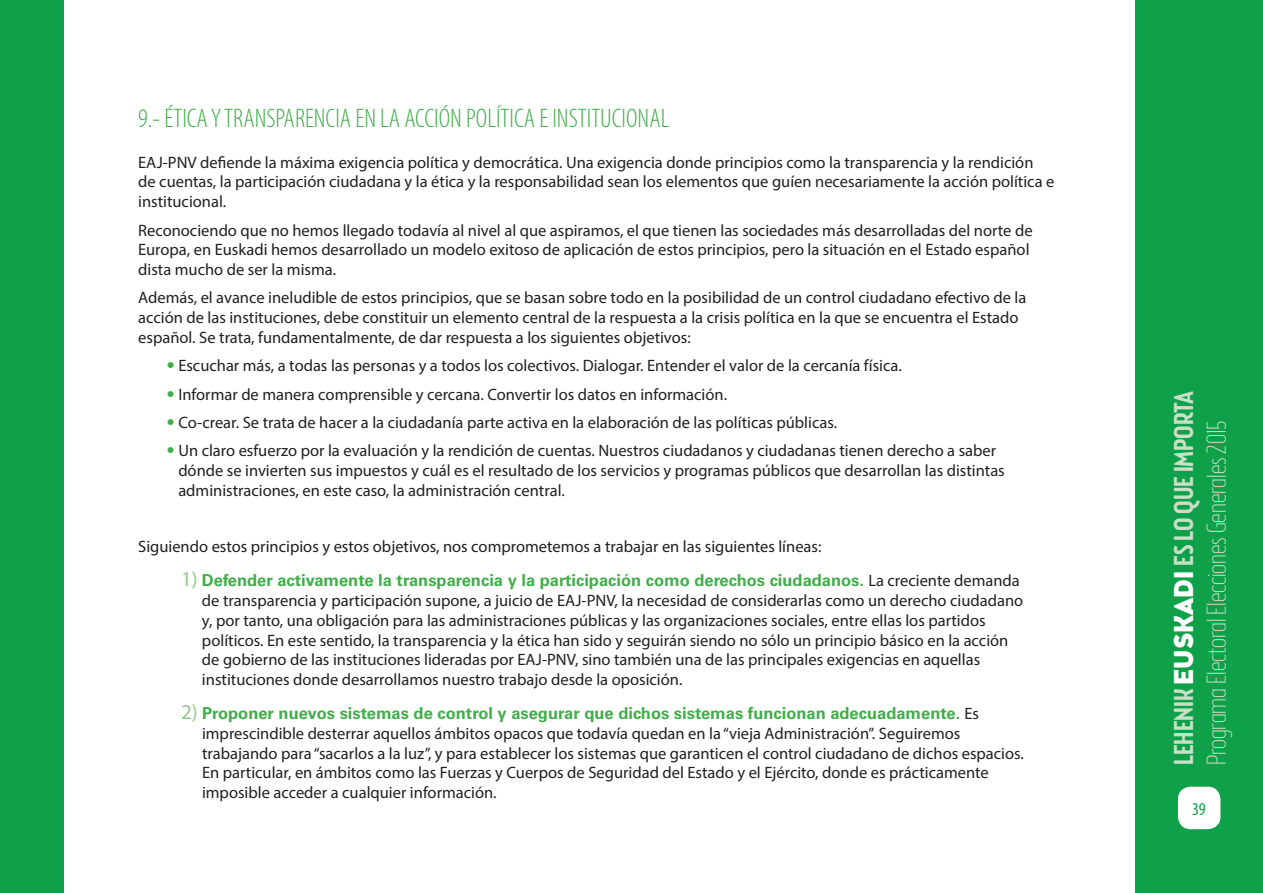
<style>
.page{position:relative;width:1263px;height:893px;background:#fff}
.page>*{position:absolute;margin:0;border:0;box-sizing:border-box;transform-origin:0 0}
.t1{font:100 27px/32.4px "Brooklyn Samuels Three";color:#c9e0c8}
.t2{font:300 condensed 27px "Myriad Pro";color:#40ae49}
.t3{font:condensed 18px "Myriad Pro";color:#0fa14a}
.t4{font:16.5px/19.8px "Myriad Pro";color:#231f20}
.t5{font:700 16.5px "Univers";color:#40ae49}
.s1{font-family:"Univers";font-weight:700;color:#40ae49}
.s2{font-family:"Myriad Pro";font-weight:400;font-size:21px;color:#92c889}
.s3{font-family:"Myriad Pro";font-weight:400;color:#231f20}
.s4{font-weight:500}
.s5{font-family:"Brooklyn Samuels Five";font-weight:900;color:#fff}
</style>
<div class="page">
<div style="left:1135px;top:0;width:128px;height:893px;background:#0fa14a"></div>
<div style="left:0;top:0;width:64px;height:893px;background:#0fa14a"></div>
<div style="left:1178px;top:787px;width:42px;height:42px;background:#fff;border-radius:13px"></div>
<h1 class="t2" style="left:138px;top:103px;width:533px">9.- ÉTICA Y TRANSPARENCIA EN LA ACCIÓN POLÍTICA E INSTITUCIONAL</h1>
<p class="t4" style="left:138px;top:152px;width:918px">EAJ-PNV defiende la máxima exigencia política y democrática. Una exigencia donde principios como la transparencia y la rendición de cuentas, la participación ciudadana y la ética y la responsabilidad sean los elementos que guíen necesariamente la acción política e institucional.</p>
<p class="t4" style="left:138px;top:220px;width:896px">Reconociendo que no hemos llegado todavía al nivel al que aspiramos, el que tienen las sociedades más desarrolladas del norte de<br>Europa, en Euskadi hemos desarrollado un modelo exitoso de aplicación de estos principios, pero la situación en el Estado español dista mucho de ser la misma.</p>
<p class="t4" style="left:138px;top:288px;width:890px">Además, el avance ineludible de estos principios, que se basan sobre todo en la posibilidad de un control ciudadano efectivo de la acción de las instituciones, debe constituir un elemento central de la respuesta a la crisis política en la que se encuentra el Estado español. Se trata, fundamentalmente, de dar respuesta a los siguientes objetivos:</p>
<p class="t4" style="left:168px;top:356px;width:735px"><span class="s1">•</span> Escuchar más, a todas las personas y a todos los colectivos. Dialogar. Entender el valor de la cercanía física.</p>
<p class="t4" style="left:168px;top:384px;width:561px"><span class="s1">•</span> Informar de manera comprensible y cercana. Convertir los datos en información.</p>
<p class="t4" style="left:168px;top:412px;width:671px"><span class="s1">•</span> Co-crear. Se trata de hacer a la ciudadanía parte activa en la elaboración de las políticas públicas.</p>
<p class="t4" style="left:178px;top:441px;width:828px;text-indent:-10px"><span class="s1">•</span> Un claro esfuerzo por la evaluación y la rendición de cuentas. Nuestros ciudadanos y ciudadanas tienen derecho a saber dónde se invierten sus impuestos y cuál es el resultado de los servicios y programas públicos que desarrollan las distintas administraciones, en este caso, la administración central.</p>
<p class="t4" style="left:138px;top:537px;width:685px">Siguiendo estos principios y estos objetivos, nos comprometemos a trabajar en las siguientes líneas:</p>
<p class="t5" style="left:181px;top:571px;width:840px"><span class="s2">1)</span> Defender activamente la transparencia y la participación como derechos ciudadanos. <span class="s3">La creciente demanda</span></p>
<p class="t4" style="left:202px;top:590px;width:823px">de transparencia y participación supone, a juicio de EAJ-PNV, la necesidad de considerarlas como un derecho ciudadano y, por tanto, una obligación para las administraciones públicas y las organizaciones sociales, entre ellas los partidos políticos. En este sentido, la transparencia y la ética han sido y seguirán siendo no sólo un principio básico en la acción de gobierno de las instituciones lideradas por EAJ-PNV, sino también una de las principales exigencias en aquellas instituciones donde desarrollamos nuestro trabajo desde la oposición.</p>
<p class="t5" style="left:181px;top:703px;width:800px"><span class="s2">2)</span> Proponer nuevos sistemas de control y asegurar que dichos sistemas funcionan adecuadamente. <span class="s3">Es</span></p>
<p class="t4" style="left:202px;top:723px;width:823px">imprescindible desterrar aquellos ámbitos opacos que todavía quedan en la “vieja Administración”. Seguiremos trabajando para “sacarlos a la luz”, y para establecer los sistemas que garanticen el control ciudadano de dichos espacios.<br>En particular, en ámbitos como las Fuerzas y Cuerpos de Seguridad del Estado y el Ejército, donde es prácticamente imposible acceder a cualquier información.</p>
<h1 class="t1" style="left:1169px;top:765px;width:376px;rotate:-90deg"><span class="s4">LEHENIK</span> <span class="s5">EUSKADI</span> <span class="s4">ES LO QUE IMPORTA<br></span>Programa Electoral Elecciones Generales 2015</h1>
<p class="t3" style="left:1192px;top:798px;width:15px">39</p>
</div>
